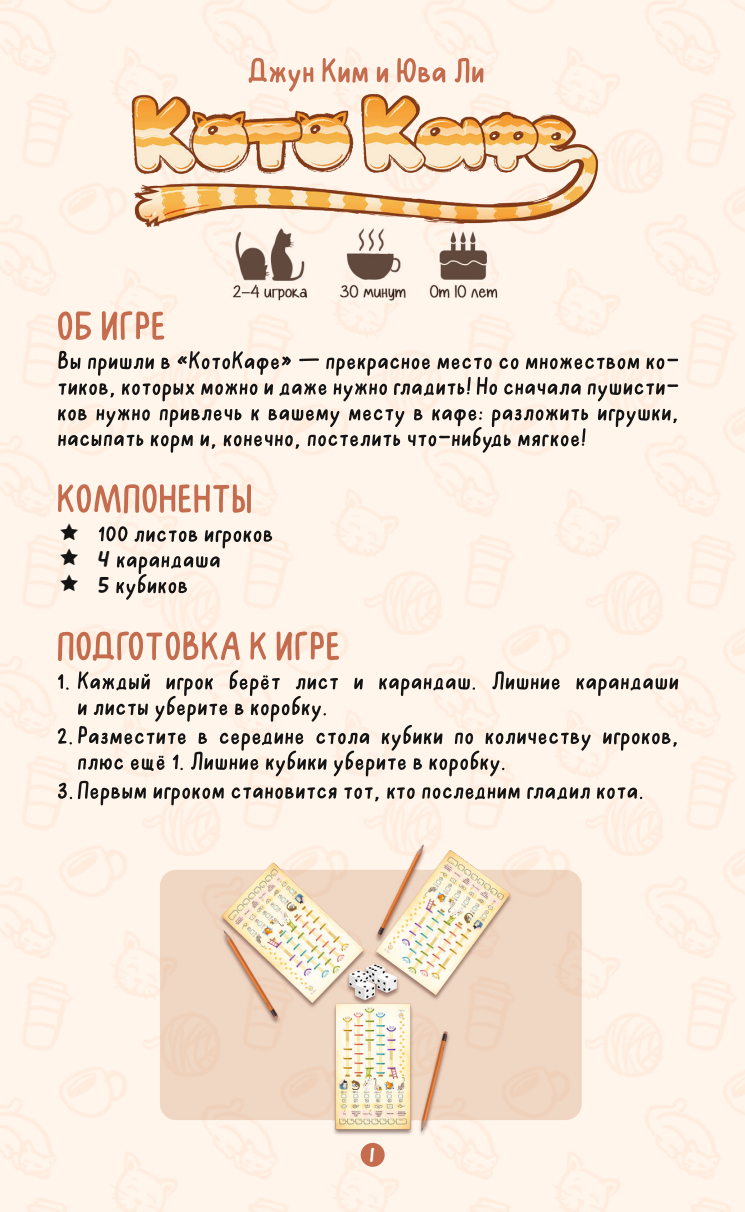
<style>
.page{position:relative;width:745px;height:1212px;background:#fff}
.page>*{position:absolute;margin:0;border:0;box-sizing:border-box;transform-origin:0 0}
.t1{font:81.75px "Better Together Spaced Spaced";letter-spacing:-.15em;color:#c46c4d}
.t2{font:70px "Better Together Spaced Spaced";letter-spacing:-.15em;color:#c46c4d}
.text{font:51.25px "Better Together Spaced Spaced";letter-spacing:-.14em;color:#131413}
.t3{font:22.5px "Good Dog New";color:#fff}
.s1{font-family:"Good Dog New";font-size:23.25px}
</style>
<div class="page">
<img style="left:5px;top:7px;width:734px;height:1198px">
<svg style="left:60px;top:523px;width:18px;height:17px"></svg>
<svg style="left:60px;top:548px;width:18px;height:18px"></svg>
<svg style="left:60px;top:574px;width:18px;height:17px"></svg>
<p class="t2" style="left:248px;top:17px;width:249px">ДжунКимиЮваЛи</p>
<p class="t1" style="left:58px;top:264px;width:123px">ОБИГРЕ</p>
<p class="text" style="left:58px;top:321px;width:632px">Выпришлив«КотоКафе»— прекрасноеместосомножеством ко-</p>
<p class="text" style="left:58px;top:347px;width:632px">тиков,которыхможноидаженужногладить!Носначалапушисти-</p>
<p class="text" style="left:58px;top:373px;width:632px">ковнужнопривлечьквашемуместувкафе:разложитьигрушки,</p>
<p class="text" style="left:58px;top:398px;width:539px">насыпатькорм и,конечно,постелитьчто-нибудьмягкое!</p>
<p class="t1" style="left:58px;top:437px;width:210px">КОМПОНЕНТЫ</p>
<p class="text" style="left:98px;top:494px;width:187px">100листовигроков</p>
<p class="text" style="left:98px;top:520px;width:132px"><span class="s1">4</span> карандаша</p>
<p class="text" style="left:98px;top:545px;width:102px"><span class="s1">5</span> кубиков</p>
<p class="t1" style="left:58px;top:584px;width:298px">ПОДГОТОВКАКИГРЕ</p>
<p class="text" style="left:58px;top:642px;width:632px">1.Каждый игрок берёт лист и карандаш. Лишние карандаши</p>
<p class="text" style="left:78px;top:667px;width:261px">илистыуберитевкоробку.</p>
<p class="text" style="left:58px;top:696px;width:632px">2.Разместитевсерединестолакубикипоколичествуигроков,</p>
<p class="text" style="left:78px;top:722px;width:440px">плюсещё1.Лишниекубикиуберитевкоробку.</p>
<p class="text" style="left:58px;top:751px;width:597px">3.Первым игроком становитсятот,ктопоследним гладилкота.</p>
<p class="t3" style="left:369px;top:1140px;width:8px">1</p>
</div>
